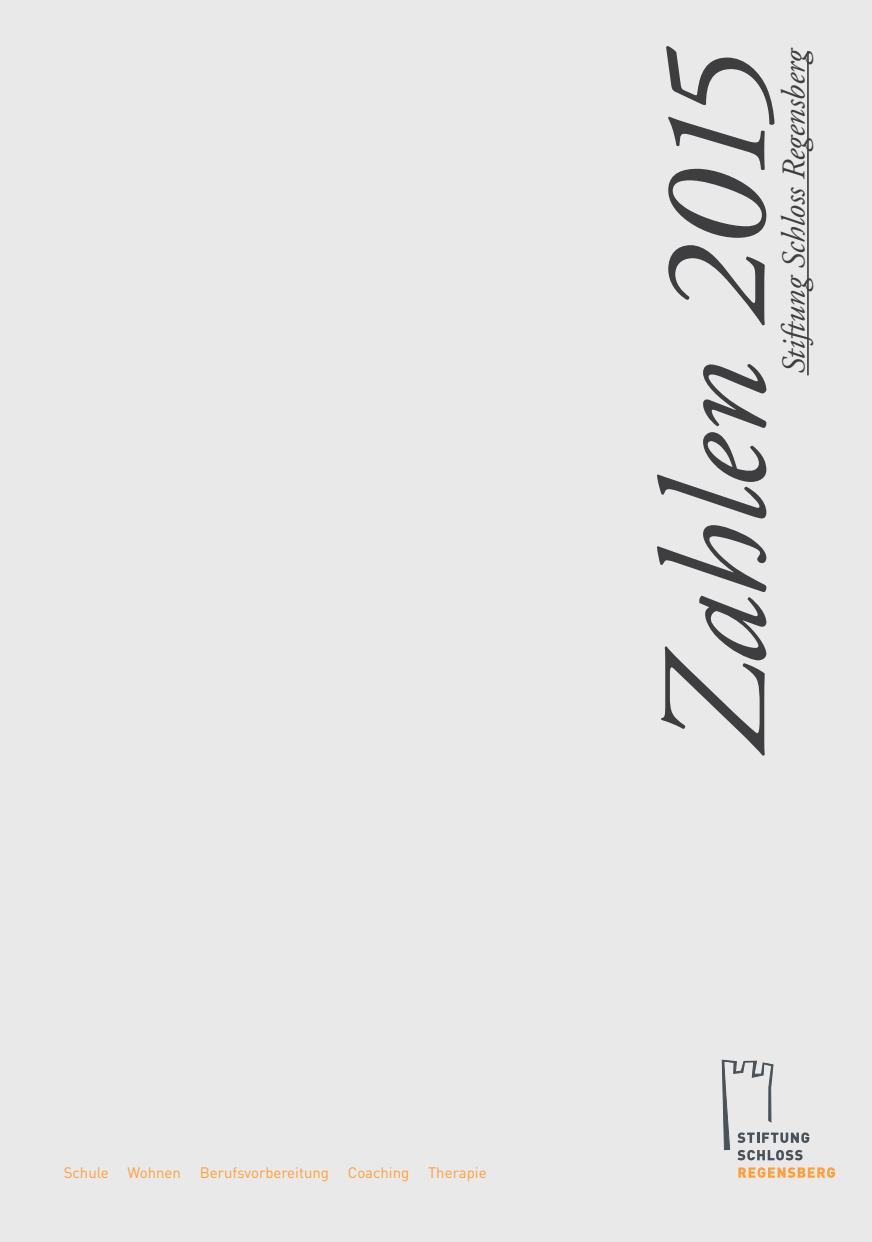
<style>
.page{position:relative;width:872px;height:1242px;background:#e9e9ea}
.page>*{position:absolute;margin:0;border:0;box-sizing:border-box;transform-origin:0 0}
.t1{font:italic 150px "Adobe Garamond";color:#3e3d40}
.t2{font:italic 33px "Adobe Garamond";color:#3e3d40}
.t3{font:15px "DIN";color:#ff9f36}
</style>
<div class="page">
<hr style="left:807px;top:51px;width:1px;height:324px;background:#3e3d40">
<svg style="left:738px;top:1167px;width:97px;height:10px"></svg>
<svg style="left:722px;top:1060px;width:87px;height:100px"></svg>
<p class="t3" style="left:64px;top:1163px;width:424px">Schule Wohnen Berufsvorbereitung Coaching Therapie</p>
<h1 class="t1" style="left:636px;top:758px;width:714px;rotate:-90deg">Zahlen 2015</h1>
<h2 class="t2" style="left:776px;top:375px;width:330px;rotate:-90deg">Stiftung Schloss Regensberg</h2>
</div>
